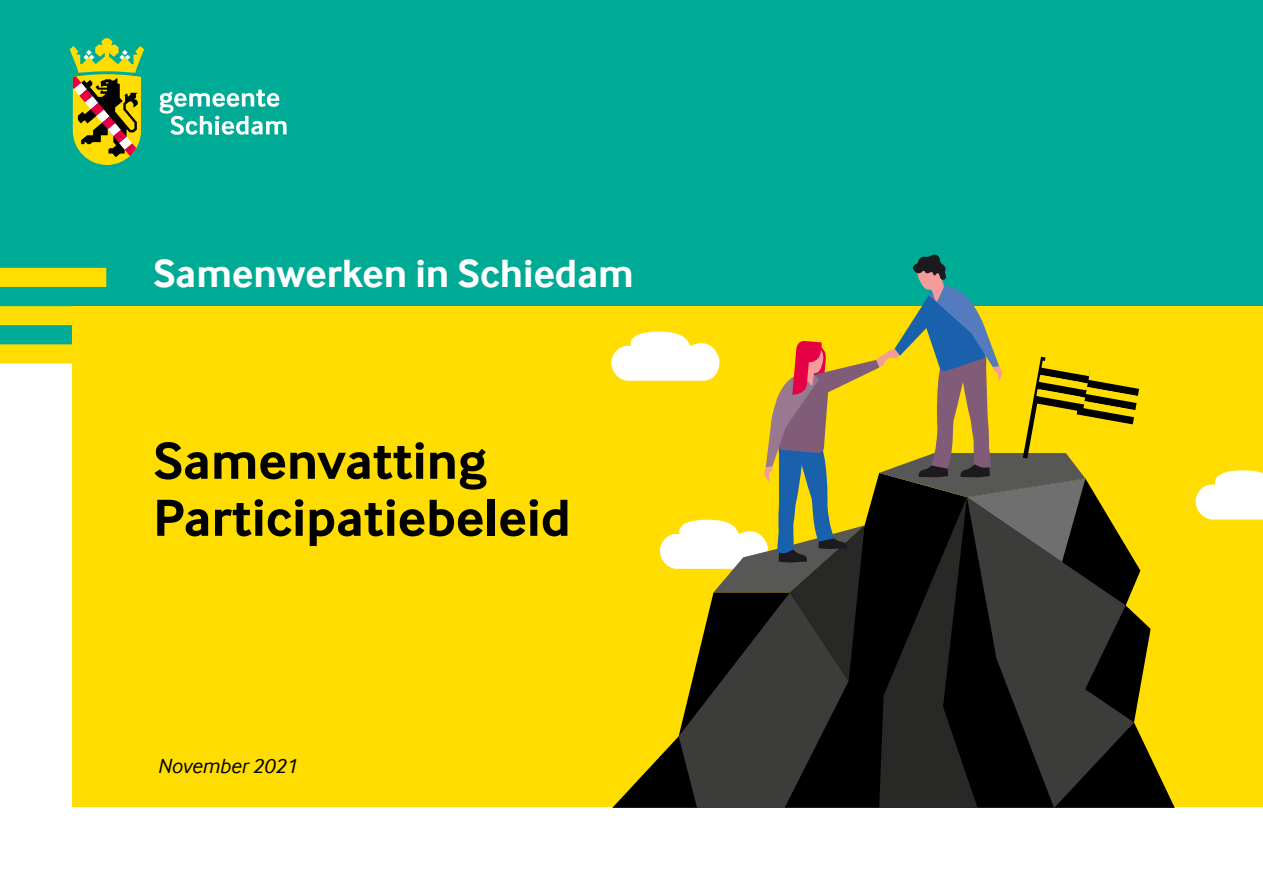
<style>
.page{position:relative;width:1263px;height:893px;background:#fff}
.page>*{position:absolute;margin:0;border:0;box-sizing:border-box;transform-origin:0 0}
.t1{font:700 54px/57px "Inter Face";color:#000}
.t2{font:700 40.5px "Inter Face";color:#fff}
.t3{font:italic 21px "Inter Face";color:#000}
</style>
<div class="page">
<div style="left:0;top:0;width:1263px;height:354px;background:#00ab96"></div>
<div style="left:72px;top:306px;width:1191px;height:587px;background:#fd0"></div>
<svg style="left:160px;top:90px;width:127px;height:45px"></svg>
<svg style="left:70px;top:38px;width:74px;height:127px"></svg>
<svg style="left:0;top:268px;width:107px;height:96px;fill:#fd0"></svg>
<div style="left:0;top:808px;width:1263px;height:85px;background:#fff"></div>
<svg style="left:1140px;top:570px;width:35px;height:238px"></svg>
<svg style="left:1195px;top:470px;width:68px;height:49px;background:#fff9d6"></svg>
<svg style="left:580px;top:254px;width:560px;height:554px"></svg>
<p class="t2" style="left:153px;top:250px;width:482px">Samenwerken in Schiedam</p>
<p class="t1" style="left:153px;top:432px;width:419px">Samenvatting<br>Participatiebeleid</p>
<p class="t3" style="left:157px;top:754px;width:142px">November 2021</p>
</div>
